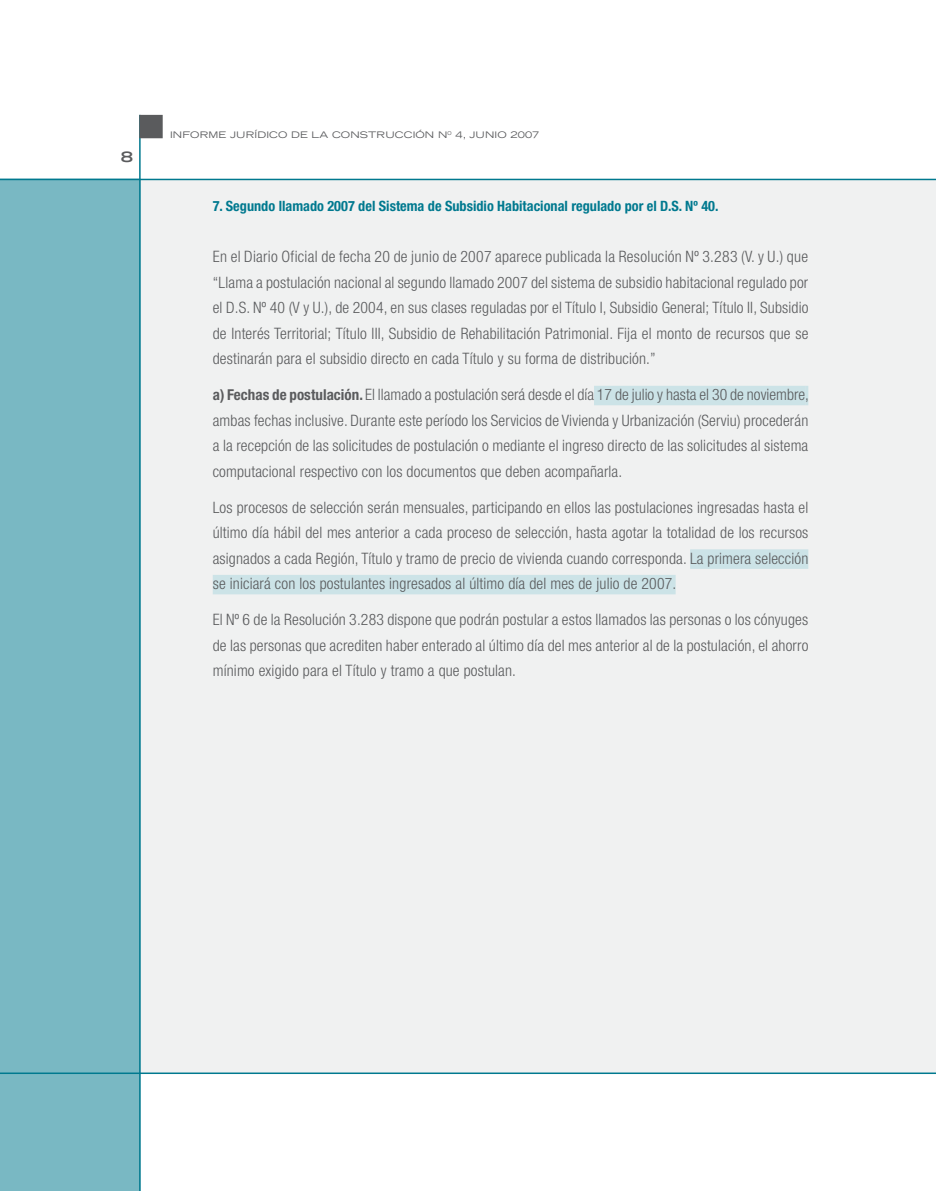
<style>
.page{position:relative;width:936px;height:1191px;background:#fff}
.page>*{position:absolute;margin:0;border:0;box-sizing:border-box;transform-origin:0 0}
.t1{font:300 condensed 15.75px/25.5px "Helvetica Neue";letter-spacing:.01em;color:#5a5b5d;text-align:justify}
.t2{font:700 condensed 14.25px "Helvetica Neue";color:#00798f}
.t3{font:expanded 9px "Trade Gothic LH";letter-spacing:.01em;color:#5a5b5d;scale:1.1 1}
.s1{font-weight:700;font-size:15px}
</style>
<div class="page">
<div style="left:6px;top:180px;width:929px;height:892px;background:#f0f1f1"></div>
<div style="left:0;top:180px;width:139px;height:1011px;background:#79b8c3"></div>
<hr style="left:139px;top:115px;width:2px;height:1076px;background:#00798f">
<hr style="left:0;top:179px;width:935px;height:1px;background:#00798f">
<hr style="left:0;top:1072px;width:935px;height:2px;background:#00798f">
<div style="left:140px;top:116px;width:22px;height:21px;background:#5a5b5d"></div>
<div style="left:139px;top:115px;width:24px;height:23px;border:2px solid #5a5b5d"></div>
<svg style="left:935px;top:179px;width:1px;height:895px"></svg>
<div style="left:594px;top:386px;width:211px;height:19px;background:#cce3e7"></div>
<hr style="left:805px;top:386px;width:3px;height:19px;background:#cce3e7">
<div style="left:690px;top:549px;width:118px;height:20px;background:#cce3e7"></div>
<div style="left:213px;top:575px;width:462px;height:19px;background:#cce3e7"></div>
<p class="t3" style="left:170px;top:129px;width:9px">INFORME</p>
<p class="t3" style="left:230px;top:129px;width:33px">JURÍDICO</p>
<p class="t3" style="left:291px;top:129px;width:9px">DE</p>
<p class="t3" style="left:311px;top:129px;width:9px">LA</p>
<p class="t3" style="left:332px;top:129px;width:9px">CONSTRUCCIÓN</p>
<p class="t3" style="left:438px;top:129px;width:94px">N <sup>0</sup> 4, JUNIO 2007</p>
<p class="t2" style="left:213px;top:197px;width:507px">7. Segundo llamado 2007 del Sistema de Subsidio Habitacional regulado por el D.S. Nº 40.</p>
<p class="t1" style="left:213px;top:243px;width:597px">En el Diario Oficial de fecha 20 de junio de 2007 aparece publicada la Resolución Nº 3.283 (V. y U.) que “Llama a postulación nacional al segundo llamado 2007 del sistema de subsidio habitacional regulado por el D.S. Nº 40 (V y U.), de 2004, en sus clases reguladas por el Título I, Subsidio General; Título II, Subsidio de Interés Territorial; Título III, Subsidio de Rehabilitación Patrimonial. Fija el monto de recursos que se destinarán para el subsidio directo en cada Título y su forma de distribución.”</p>
<p class="t1" style="left:213px;top:381px;width:597px"><span class="s1">a) Fechas de postulación.</span> El llamado a postulación será desde el día 17 de julio y hasta el 30 de noviembre, ambas fechas inclusive. Durante este período los Servicios de Vivienda y Urbanización (Serviu) procederán a la recepción de las solicitudes de postulación o mediante el ingreso directo de las solicitudes al sistema computacional respectivo con los documentos que deben acompañarla.</p>
<p class="t1" style="left:213px;top:494px;width:597px">Los procesos de selección serán mensuales, participando en ellos las postulaciones ingresadas hasta el último día hábil del mes anterior a cada proceso de selección, hasta agotar la totalidad de los recursos asignados a cada Región, Título y tramo de precio de vivienda cuando corresponda. La primera selección se iniciará con los postulantes ingresados al último día del mes de julio de 2007.</p>
<p class="t1" style="left:213px;top:606px;width:597px">El Nº 6 de la Resolución 3.283 dispone que podrán postular a estos llamados las personas o los cónyuges de las personas que acrediten haber enterado al último día del mes anterior al de la postulación, el ahorro mínimo exigido para el Título y tramo a que postulan.</p>
</div>
